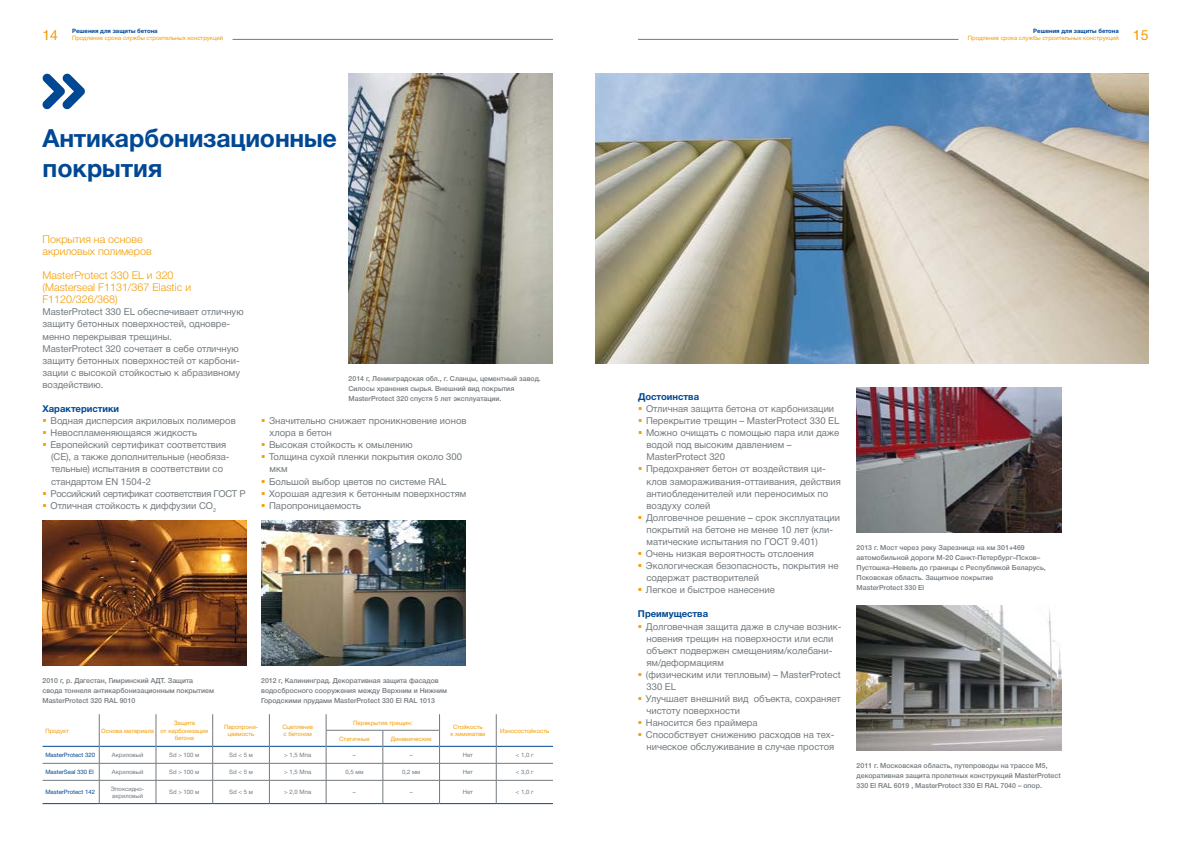
<style>
.page{position:relative;width:1191px;height:842px;background:#fff}
.page>*{position:absolute;margin:0;border:0;box-sizing:border-box;transform-origin:0 0}
.t1{font:25px/30px "Helvetica 7 Bold";letter-spacing:-.01em;color:#004894}
.t2{font:14px "Helvetica 5 Normal";color:#f49b00}
.t3{font:10.8px/12.1px "Helvetica 4 Light";color:#f49b00}
.t4{font:9.5px/12.1px "Helvetica 5 Normal";color:#72797e}
.t5{font:9.5px "Helvetica 7 Bold";color:#004894}
.t6{font:7px/10px "Helvetica 6 Medium";color:#72797e}
.t7{font:6px/7.2px "Helvetica 5 Normal";color:#f49b00;text-align:center}
.t8{font:6px/7.2px "Helvetica 5 Normal";color:#72797e}
.t9{font:6px "Helvetica 5 Normal";color:#004894}
.t10{font:6px "Helvetica 7 Bold";color:#004894}
</style>
<div class="page">
<hr style="left:232px;top:39px;width:321px;height:1px;background:#72797e">
<hr style="left:638px;top:39px;width:320px;height:1px;background:#72797e">
<img style="left:595px;top:74px;width:553px;height:290px">
<svg style="left:42px;top:74px;width:43px;height:35px"></svg>
<img style="left:261px;top:521px;width:204px;height:145px">
<img style="left:43px;top:521px;width:204px;height:145px">
<img style="left:348px;top:74px;width:205px;height:290px">
<img style="left:856px;top:388px;width:205px;height:145px">
<img style="left:856px;top:605px;width:205px;height:145px">
<hr style="left:99px;top:780px;width:57px;height:1px;background:#72797e">
<hr style="left:156px;top:780px;width:57px;height:1px;background:#72797e">
<hr style="left:213px;top:780px;width:56px;height:1px;background:#72797e">
<hr style="left:269px;top:780px;width:57px;height:1px;background:#72797e">
<hr style="left:326px;top:780px;width:57px;height:1px;background:#72797e">
<hr style="left:383px;top:780px;width:56px;height:1px;background:#72797e">
<hr style="left:439px;top:780px;width:57px;height:1px;background:#72797e">
<hr style="left:496px;top:780px;width:57px;height:1px;background:#72797e">
<hr style="left:43px;top:746px;width:56px;height:1px;background:#004894">
<hr style="left:99px;top:746px;width:57px;height:1px;background:#004894">
<hr style="left:156px;top:746px;width:56px;height:1px;background:#004894">
<hr style="left:213px;top:746px;width:56px;height:1px;background:#004894">
<hr style="left:270px;top:746px;width:56px;height:1px;background:#004894">
<hr style="left:326px;top:746px;width:56px;height:1px;background:#004894">
<hr style="left:383px;top:746px;width:56px;height:1px;background:#004894">
<hr style="left:440px;top:746px;width:56px;height:1px;background:#004894">
<hr style="left:496px;top:746px;width:57px;height:1px;background:#004894">
<hr style="left:43px;top:763px;width:56px;height:1px;background:#72797e">
<hr style="left:99px;top:763px;width:57px;height:1px;background:#72797e">
<hr style="left:156px;top:763px;width:57px;height:1px;background:#72797e">
<hr style="left:213px;top:763px;width:56px;height:1px;background:#72797e">
<hr style="left:269px;top:763px;width:57px;height:1px;background:#72797e">
<hr style="left:326px;top:763px;width:57px;height:1px;background:#72797e">
<hr style="left:383px;top:763px;width:56px;height:1px;background:#72797e">
<hr style="left:439px;top:763px;width:57px;height:1px;background:#72797e">
<hr style="left:496px;top:763px;width:57px;height:1px;background:#72797e">
<svg style="left:99px;top:714px;width:1px;height:89px"></svg>
<svg style="left:156px;top:714px;width:1px;height:89px"></svg>
<svg style="left:212px;top:714px;width:1px;height:89px"></svg>
<svg style="left:269px;top:714px;width:1px;height:89px"></svg>
<svg style="left:326px;top:714px;width:1px;height:89px"></svg>
<svg style="left:382px;top:731px;width:1px;height:72px"></svg>
<svg style="left:439px;top:714px;width:1px;height:89px"></svg>
<svg style="left:496px;top:714px;width:1px;height:89px"></svg>
<hr style="left:43px;top:780px;width:56px;height:1px;background:#72797e">
<hr style="left:326px;top:730px;width:57px;height:1px;background:#72797e">
<hr style="left:383px;top:730px;width:57px;height:1px;background:#72797e">
<hr style="left:43px;top:803px;width:56px;height:1px;background:#004894">
<hr style="left:99px;top:803px;width:57px;height:1px;background:#004894">
<hr style="left:156px;top:803px;width:57px;height:1px;background:#004894">
<hr style="left:213px;top:803px;width:56px;height:1px;background:#004894">
<hr style="left:269px;top:803px;width:57px;height:1px;background:#004894">
<hr style="left:326px;top:803px;width:57px;height:1px;background:#004894">
<hr style="left:383px;top:803px;width:56px;height:1px;background:#004894">
<hr style="left:439px;top:803px;width:57px;height:1px;background:#004894">
<hr style="left:496px;top:803px;width:57px;height:1px;background:#004894">
<p class="t10" style="left:72px;top:27px;width:87px">Решения для защиты бетона</p>
<p class="t7" style="left:72px;top:34px;width:152px">Продление срока службы строительных конструкций</p>
<p class="t10" style="left:1033px;top:27px;width:87px">Решения для защиты бетона</p>
<p class="t7" style="left:968px;top:34px;width:152px">Продление срока службы строительных конструкций</p>
<h2 class="t2" style="left:43px;top:27px;width:17px">14</h2>
<h2 class="t2" style="left:1132px;top:27px;width:17px">15</h2>
<h1 class="t1" style="left:43px;top:123px;width:296px">Антикарбонизационные покрытия</h1>
<p class="t3" style="left:43px;top:233px;width:111px">Покрытия на основе акриловых полимеров</p>
<p class="t3" style="left:43px;top:269px;width:150px">MasterProtect 330 EL и 320 (Masterseal F1131/367 Elastic и<br>F1120/326/368)</p>
<p class="t4" style="left:43px;top:306px;width:203px">MasterProtect 330 EL обеспечивает отличную защиту бетонных поверхностей, одновре&shy;менно перекрывая трещины.<br>MasterProtect 320 сочетает в себе отличную защиту бетонных поверхностей от карбони&shy;зации с высокой стойкостью к абразивному воздействию.</p>
<p class="t5" style="left:43px;top:403px;width:78px">Характеристики</p>
<p class="t4" style="left:50px;top:415px;width:196px">Водная дисперсия акриловых полимеров Невоспламеняющаяся жидкость Европейский сертификат соответствия (CE), а также дополнительные (необяза&shy;тельные) испытания в соответствии со стандартом EN 1504-2<br>Российский сертификат соответствия ГОСТ Р Отличная стойкость к диффузии CO<sub>2</sub></p>
<p class="t4" style="left:269px;top:415px;width:199px">Значительно снижает проникновение ионов хлора в бетон<br>Высокая стойкость к омылению<br>Толщина сухой пленки покрытия около 300 мкм<br>Большой выбор цветов по системе RAL<br>Хорошая адгезия к бетонным поверхностям<br>Паропроницаемость</p>
<p class="t6" style="left:348px;top:374px;width:194px">2014 г, Ленинградская обл., г. Сланцы, цементный завод.<br>Силосы хранения сырья. Внешний вид покрытия<br>MasterProtect 320 спустя 5 лет эксплуатации.</p>
<p class="t6" style="left:43px;top:676px;width:173px">2010 г, р. Дагестан, Гимринский АДТ. Защита свода тоннеля антикарбонизационным покрытием<br>MasterProtect 320 RAL 9010</p>
<p class="t6" style="left:261px;top:676px;width:188px">2012 г, Калининград. Декоративная защита фасадов водосбросного сооружения между Верхним и Нижним<br>Городскими прудами MasterProtect 330 El RAL 1013</p>
<p class="t7" style="left:45px;top:727px;width:25px">Продукт</p>
<p class="t7" style="left:101px;top:727px;width:54px">Основа материала</p>
<p class="t7" style="left:160px;top:720px;width:49px">Защита<br>от карбонизации бетона</p>
<p class="t7" style="left:224px;top:723px;width:35px">Паропрони&shy;цаемость</p>
<p class="t7" style="left:282px;top:723px;width:32px;text-align:left">Сцепление с бетоном</p>
<p class="t7" style="left:353px;top:719px;width:61px">Перекрытие трещин:</p>
<p class="t7" style="left:339px;top:735px;width:32px">Статичные</p>
<p class="t7" style="left:391px;top:735px;width:42px">Динамические</p>
<p class="t7" style="left:450px;top:723px;width:37px">Стойкость<br>к химикатам</p>
<p class="t7" style="left:500px;top:727px;width:51px">Износостойкость</p>
<p class="t9" style="left:45px;top:752px;width:51px">MasterProtect 320</p>
<p class="t8" style="left:112px;top:751px;width:33px">Акриловый</p>
<p class="t8" style="left:169px;top:751px;width:32px">Sd &gt; 100 м</p>
<p class="t8" style="left:229px;top:751px;width:25px">Sd &lt; 5 м</p>
<p class="t8" style="left:284px;top:751px;width:29px">&gt; 1,5 Мпа</p>
<p class="t8" style="left:353px;top:751px;width:4px">–</p>
<p class="t8" style="left:410px;top:751px;width:4px">–</p>
<p class="t8" style="left:463px;top:751px;width:12px">Нет</p>
<p class="t8" style="left:516px;top:751px;width:19px">&lt; 1,0 г</p>
<p class="t9" style="left:45px;top:769px;width:50px">MasterSeal 330 El</p>
<p class="t8" style="left:112px;top:768px;width:33px">Акриловый</p>
<p class="t8" style="left:169px;top:768px;width:32px">Sd &gt; 100 м</p>
<p class="t8" style="left:229px;top:768px;width:25px">Sd &lt; 5 м</p>
<p class="t8" style="left:284px;top:768px;width:29px">&gt; 1,5 Мпа</p>
<p class="t8" style="left:345px;top:768px;width:20px">0,5 мм</p>
<p class="t8" style="left:402px;top:768px;width:20px">0,2 мм</p>
<p class="t8" style="left:463px;top:768px;width:12px">Нет</p>
<p class="t8" style="left:516px;top:768px;width:19px">&lt; 3,0 г</p>
<p class="t9" style="left:45px;top:789px;width:51px">MasterProtect 142</p>
<p class="t8" style="left:111px;top:785px;width:35px">Эпоксидно&shy;акриловый</p>
<p class="t8" style="left:169px;top:789px;width:32px">Sd &gt; 100 м</p>
<p class="t8" style="left:229px;top:789px;width:25px">Sd &lt; 5 м</p>
<p class="t8" style="left:284px;top:789px;width:29px">&gt; 2,0 Мпа</p>
<p class="t8" style="left:353px;top:789px;width:4px">–</p>
<p class="t8" style="left:410px;top:789px;width:4px">–</p>
<p class="t8" style="left:463px;top:789px;width:12px">Нет</p>
<p class="t8" style="left:516px;top:789px;width:19px">&lt; 1,0 г</p>
<p class="t5" style="left:638px;top:391px;width:63px">Достоинства</p>
<p class="t4" style="left:646px;top:403px;width:196px">Отличная защита бетона от карбонизации Перекрытие трещин – MasterProtect 330 EL Можно очищать с помощью пара или даже водой под высоким давлением – MasterProtect 320<br>Предохраняет бетон от воздействия ци&shy;клов замораживания-оттаивания, действия антиобледенителей или переносимых по воздуху солей<br>Долговечное решение – срок эксплуатации покрытий на бетоне не менее 10 лет (кли&shy;матические испытания по ГОСТ 9.401)<br>Очень низкая вероятность отслоения Экологическая безопасность, покрытия не содержат растворителей<br>Легкое и быстрое нанесение</p>
<p class="t5" style="left:638px;top:609px;width:72px">Преимущества</p>
<p class="t4" style="left:646px;top:620px;width:197px">Долговечная защита даже в случае возник&shy;новения трещин на поверхности или если объект подвержен смещениям/колебани&shy;ям/деформациям<br>(физическим или тепловым) – MasterProtect<br>330 EL<br>Улучшает внешний вид объекта, сохраняет чистоту поверхности<br>Наносится без праймера<br>Способствует снижению расходов на тех&shy;ническое обслуживание в случае простоя</p>
<p class="t6" style="left:856px;top:543px;width:191px">2013 г. Мост через реку Зарезница на км 301+469 автомобильной дороги М-20 Санкт-Петербург–Псков– Пустошка–Невель до границы с Республикой Беларусь, Псковская область. Защитное покрытие<br>MasterProtect 330 El</p>
<p class="t6" style="left:856px;top:761px;width:206px">2011 г. Московская область, путепроводы на трассе М5, декоративная защита пролетных конструкций MasterProtect<br>330 El RAL 6019 , MasterProtect 330 El RAL 7040 – опор.</p>
</div>
